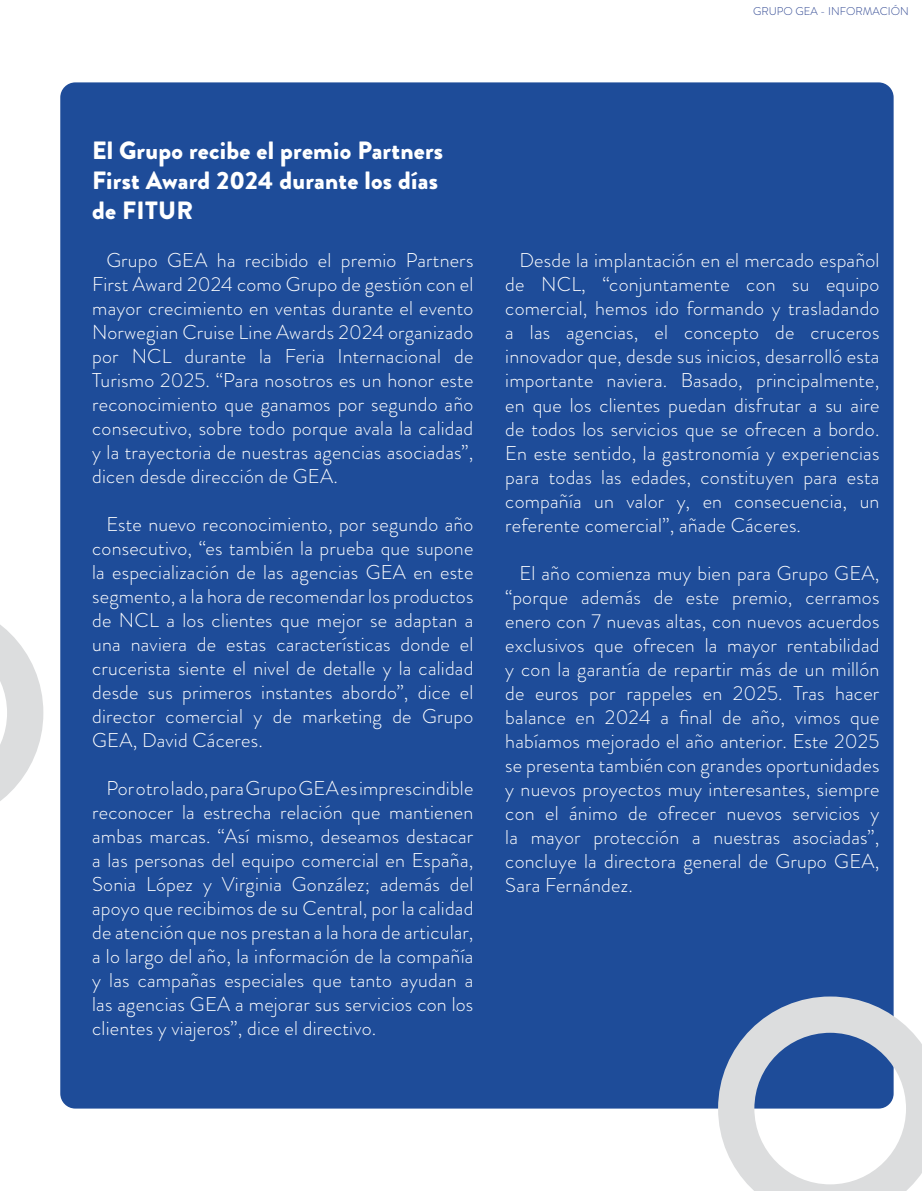
<style>
.page{position:relative;width:922px;height:1191px;background:#fff}
.page>*{position:absolute;margin:0;border:0;box-sizing:border-box;transform-origin:0 0}
.t1{font:900 25px/30px "Brandon Grotesque";letter-spacing:.01em;color:#fff}
.t2{font:300 20px/24px "Brandon Grotesque";letter-spacing:.01em;color:#fff;text-align:justify}
.t3{font:300 11.25px "Brandon Grotesque";color:#2c4490}
</style>
<div class="page">
<div style="left:60px;top:82px;width:833px;height:1026px;background:#1e4c99;border-radius:15px"></div>
<svg style="left:0;top:625px;width:43px;height:176px"></svg>
<svg style="left:718px;top:996px;width:203px;height:195px"></svg>
<p class="t3" style="left:752px;top:3px;width:157px">GRUPO GEA - INFORMACIÓN</p>
<p class="t1" style="left:92px;top:135px;width:352px">El Grupo recibe el premio Partners<br>First Award 2024 durante los días</p>
<p class="t1" style="left:92px;top:195px;width:102px">de FITUR</p>
<p class="t2" style="left:92px;top:248px;width:382px;text-indent:14px">Grupo GEA ha recibido el premio Partners First Award 2024 como Grupo de gestión con el mayor crecimiento en ventas durante el evento Norwegian Cruise Line Awards 2024 organizado por NCL durante la Feria Internacional de Turismo 2025. “Para nosotros es un honor este reconocimiento que ganamos por segundo año consecutivo, sobre todo porque avala la calidad y la trayectoria de nuestras agencias asociadas”, dicen desde dirección de GEA.</p>
<p class="t2" style="left:92px;top:512px;width:382px;text-indent:14px">Este nuevo reconocimiento, por segundo año consecutivo, “es también la prueba que supone la especialización de las agencias GEA en este segmento, a la hora de recomendar los productos de NCL a los clientes que mejor se adaptan a una naviera de estas características donde el crucerista siente el nivel de detalle y la calidad desde sus primeros instantes abordo”, dice el director comercial y de marketing de Grupo GEA, David Cáceres.</p>
<p class="t2" style="left:92px;top:776px;width:382px;text-indent:14px">Por otro lado, para Grupo GEA es imprescindible reconocer la estrecha relación que mantienen ambas marcas. “Así mismo, deseamos destacar a las personas del equipo comercial en España, Sonia López y Virginia González; además del apoyo que recibimos de su Central, por la calidad de atención que nos prestan a la hora de articular, a lo largo del año, la información de la compañía y las campañas especiales que tanto ayudan a las agencias GEA a mejorar sus servicios con los clientes y viajeros”, dice el directivo.</p>
<p class="t2" style="left:505px;top:249px;width:375px;text-indent:14px">Desde la implantación en el mercado español de NCL, “conjuntamente con su equipo comercial, hemos ido formando y trasladando a las agencias, el concepto de cruceros innovador que, desde sus inicios, desarrolló esta importante naviera. Basado, principalmente, en que los clientes puedan disfrutar a su aire de todos los servicios que se ofrecen a bordo.<br>En este sentido, la gastronomía y experiencias para todas las edades, constituyen para esta compañía un valor y, en consecuencia, un referente comercial”, añade Cáceres.</p>
<p class="t2" style="left:505px;top:561px;width:375px;text-indent:14px">El año comienza muy bien para Grupo GEA, “porque además de este premio, cerramos enero con 7 nuevas altas, con nuevos acuerdos exclusivos que ofrecen la mayor rentabilidad y con la garantía de repartir más de un millón de euros por rappeles en 2025. Tras hacer balance en 2024 a final de año, vimos que habíamos mejorado el año anterior. Este 2025 se presenta también con grandes oportunidades y nuevos proyectos muy interesantes, siempre con el ánimo de ofrecer nuevos servicios y la mayor protección a nuestras asociadas”, concluye la directora general de Grupo GEA, Sara Fernández.</p>
</div>
